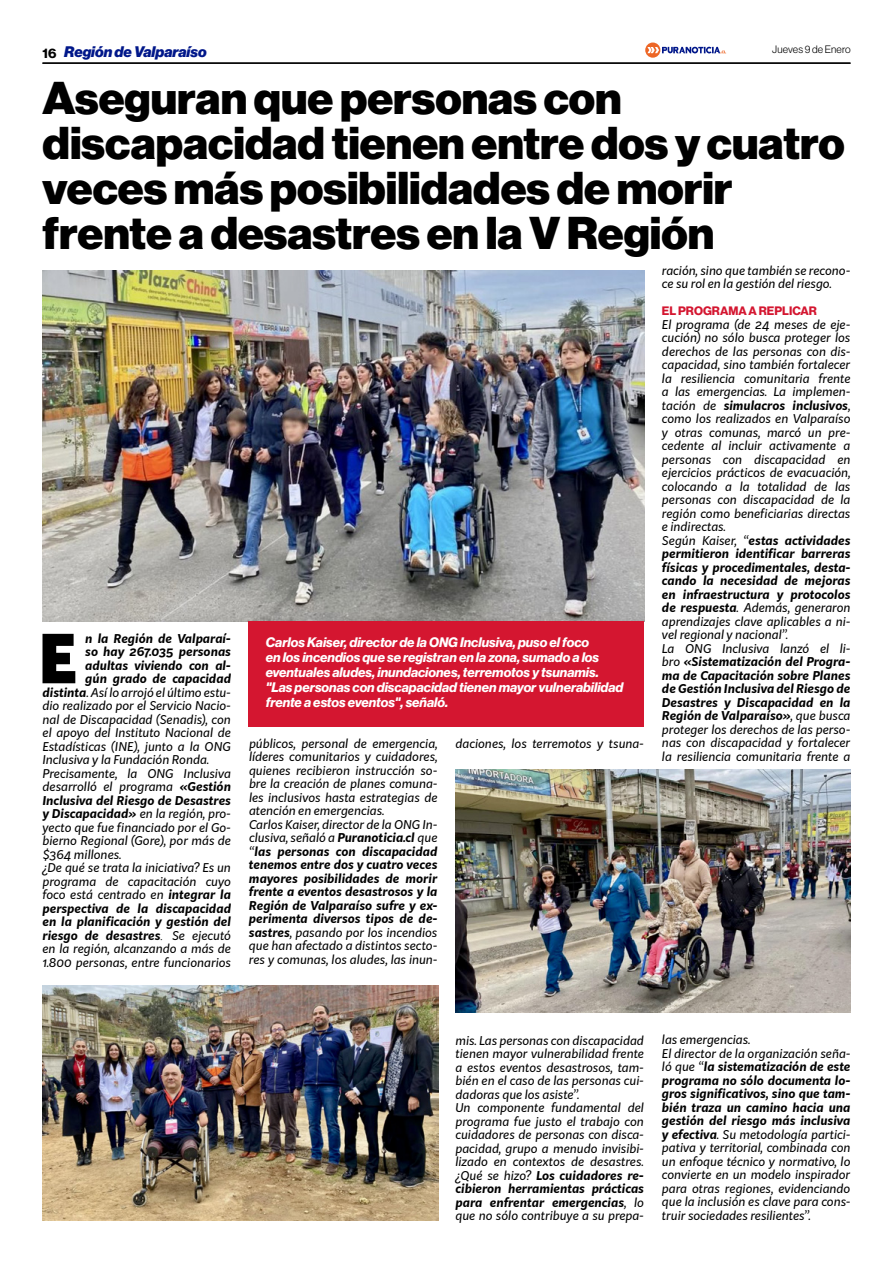
<style>
.page{position:relative;width:893px;height:1263px;background:#fff}
.page>*{position:absolute;margin:0;border:0;box-sizing:border-box;transform-origin:0 0}
.t1{font:900 66.3px "Kit Sans";color:#000}
.t2{font:900 45px/45px "Neue Haas Display";color:#000}
.t3{font:italic 900 15px "Neue Haas Display";color:#00178a}
.t4{font:italic 700 13.5px/15px "Neue Haas Display";color:#fff}
.t5{font:italic 12px/13.5px "Kit Sans";color:#000}
.t6{font:italic 700 12px "Kit Sans";color:#000}
.t7{font:12px "N Haas Grotesk DS Pro 75 Bd";color:#d41630}
.t8{font:10.5px "N Haas Grotesk DS Pro 45 Lt";letter-spacing:.02em;color:#000}
.s1{font-family:"N Haas Grotesk DS Pro 75 Bd";font-weight:400;font-style:normal;font-size:13.5px;color:#000}
.s2{font-weight:700}
.s3{font-family:"Times New Roman";font-weight:400}
.s4{font-weight:400}
</style>
<div class="page">
<hr style="left:43px;top:63px;width:807px;height:1px;background:#000">
<svg style="left:645px;top:43px;width:81px;height:15px"></svg>
<img style="left:43px;top:270px;width:601px;height:351px">
<img style="left:43px;top:986px;width:395px;height:234px">
<img style="left:455px;top:770px;width:395px;height:242px">
<div style="left:249px;top:621px;width:395px;height:105px;background:#d41630"></div>
<p class="t3" style="left:43px;top:43px;width:166px"><span class="s1">16</span> Región de Valparaíso</p>
<p class="t8" style="left:772px;top:44px;width:80px">Jueves 9 de Enero</p>
<h2 class="t2" style="left:43px;top:77px;width:804px">Aseguran que personas con discapacidad tienen entre dos y cuatro veces más posibilidades de morir frente a desastres en la V Región</h2>
<h1 class="t1" style="left:39px;top:599px;width:40px">E</h1>
<p class="t6" style="left:85px;top:628px;width:147px">n la Región de Valparaí-</p>
<p class="t6" style="left:85px;top:641px;width:147px">so hay 267.035 personas</p>
<p class="t6" style="left:85px;top:655px;width:147px">adultas viviendo con al-</p>
<p class="t6" style="left:85px;top:668px;width:147px">gún grado de capacidad</p>
<p class="t5" style="left:43px;top:685px;width:190px"><span class="s2">distinta</span>. Así lo arrojó el último estu-</p>
<p class="t5" style="left:43px;top:698px;width:190px">dio realizado por el Servicio Nacio-</p>
<p class="t5" style="left:43px;top:712px;width:190px">nal de Discapacidad (Senadis), con</p>
<p class="t5" style="left:43px;top:725px;width:190px">el apoyo del Instituto Nacional de</p>
<p class="t5" style="left:43px;top:739px;width:190px">Estadísticas (INE), junto a la ONG</p>
<p class="t5" style="left:43px;top:752px;width:168px">Inclusiva y la Fundación Ronda.</p>
<p class="t5" style="left:43px;top:766px;width:190px">Precisamente, la ONG Inclusiva</p>
<p class="t5" style="left:43px;top:779px;width:190px">desarrolló el programa <span class="s2">«Gestión</span></p>
<p class="t6" style="left:43px;top:790px;width:190px">Inclusiva del Riesgo de Desastres</p>
<p class="t5" style="left:43px;top:806px;width:190px"><span class="s2">y Discapacidad»</span> en la región, pro-</p>
<p class="t5" style="left:43px;top:820px;width:190px">yecto que fue financiado por el Go-</p>
<p class="t5" style="left:43px;top:833px;width:190px">bierno Regional (Gore), por más de</p>
<p class="t5" style="left:43px;top:847px;width:81px">$364 millones.</p>
<p class="t5" style="left:43px;top:860px;width:190px">¿De qué se trata la iniciativa? Es un</p>
<p class="t5" style="left:43px;top:874px;width:190px">programa de capacitación cuyo</p>
<p class="t5" style="left:43px;top:887px;width:190px">foco está centrado en <span class="s2">integrar la</span></p>
<p class="t6" style="left:43px;top:898px;width:190px">perspectiva de la discapacidad</p>
<p class="t6" style="left:43px;top:911px;width:190px">en la planificación y gestión del</p>
<p class="t6" style="left:43px;top:925px;width:190px">riesgo de desastres<span class="s3">.</span> <span class="s4">Se ejecutó</span></p>
<p class="t5" style="left:43px;top:941px;width:190px">en la región, alcanzando a más de</p>
<p class="t5" style="left:43px;top:955px;width:190px">1.800 personas, entre funcionarios</p>
<p class="t4" style="left:266px;top:635px;width:359px">Carlos Kaiser, director de la ONG Inclusiva, puso el foco<br>en los incendios que se registran en la zona, sumado a los eventuales aludes, inundaciones, terremotos y tsunamis. "Las personas con discapacidad tienen mayor vulnerabilidad frente a estos eventos", señaló.</p>
<p class="t5" style="left:249px;top:736px;width:190px">públicos, personal de emergencia, líderes comunitarios y cuidadores, quienes recibieron instrucción so&shy;bre la creación de planes comuna&shy;les inclusivos hasta estrategias de atención en emergencias.<br>Carlos Kaiser, director de la ONG In&shy;clusiva, señaló a <span class="s2">Puranoticia.cl</span> que “<span class="s2">las personas con discapacidad tenemos entre dos y cuatro veces mayores posibilidades de morir frente a eventos desastrosos y la Región de Valparaíso sufre y ex&shy;perimenta diversos tipos de de&shy;sastres</span>, pasando por los incendios que han afectado a distintos secto&shy;res y comunas, los aludes, las inun-</p>
<p class="t5" style="left:455px;top:736px;width:190px">daciones, los terremotos y tsuna-</p>
<p class="t5" style="left:662px;top:263px;width:190px">ración, sino que también se recono&shy;ce su rol en la gestión del riesgo.</p>
<p class="t7" style="left:662px;top:304px;width:156px">EL PROGRAMA A REPLICAR</p>
<p class="t5" style="left:662px;top:317px;width:190px">El programa (de 24 meses de eje&shy;cución) no sólo busca proteger los derechos de las personas con dis&shy;capacidad, sino también fortalecer la resiliencia comunitaria frente a las emergencias. La implemen&shy;tación de <span class="s2">simulacros inclusivos</span>, como los realizados en Valparaíso y otras comunas, marcó un pre&shy;cedente al incluir activamente a personas con discapacidad en ejercicios prácticos de evacuación, colocando a la totalidad de las personas con discapacidad de la región como beneficiarias directas e indirectas.<br>Según Kaiser, “<span class="s2">estas actividades permitieron identificar barreras físicas y procedimentales, desta&shy;cando la necesidad de mejoras en infraestructura y protocolos de respuesta</span>. Además, generaron aprendizajes clave aplicables a ni&shy;vel regional y nacional”.<br>La ONG Inclusiva lanzó el li&shy;bro <span class="s2">«Sistematización del Progra&shy;ma de Capacitación sobre Planes de Gestión Inclusiva del Riesgo de<br>Desastres y Discapacidad en la<br>Región de Valparaíso»</span>, que busca proteger los derechos de las perso&shy;nas con discapacidad y fortalecer la resiliencia comunitaria frente a</p>
<p class="t5" style="left:455px;top:1033px;width:190px">mis. Las personas con discapacidad tienen mayor vulnerabilidad frente a estos eventos desastrosos, tam&shy;bién en el caso de las personas cui&shy;dadoras que los asiste”.<br>Un componente fundamental del programa fue justo el trabajo con cuidadores de personas con disca&shy;pacidad, grupo a menudo invisibi&shy;lizado en contextos de desastres. ¿Qué se hizo? <span class="s2">Los cuidadores re&shy;cibieron herramientas prácticas para enfrentar emergencias</span>, lo que no sólo contribuye a su prepa-</p>
<p class="t5" style="left:662px;top:1032px;width:190px">las emergencias.<br>El director de la organización seña&shy;ló que “<span class="s2">la sistematización de este programa no sólo documenta lo&shy;gros significativos, sino que tam&shy;bién traza un camino hacia una gestión del riesgo más inclusiva y efectiva</span>. Su metodología partici&shy;pativa y territorial, combinada con un enfoque técnico y normativo, lo convierte en un modelo inspirador para otras regiones, evidenciando que la inclusión es clave para cons&shy;truir sociedades resilientes”.</p>
</div>
